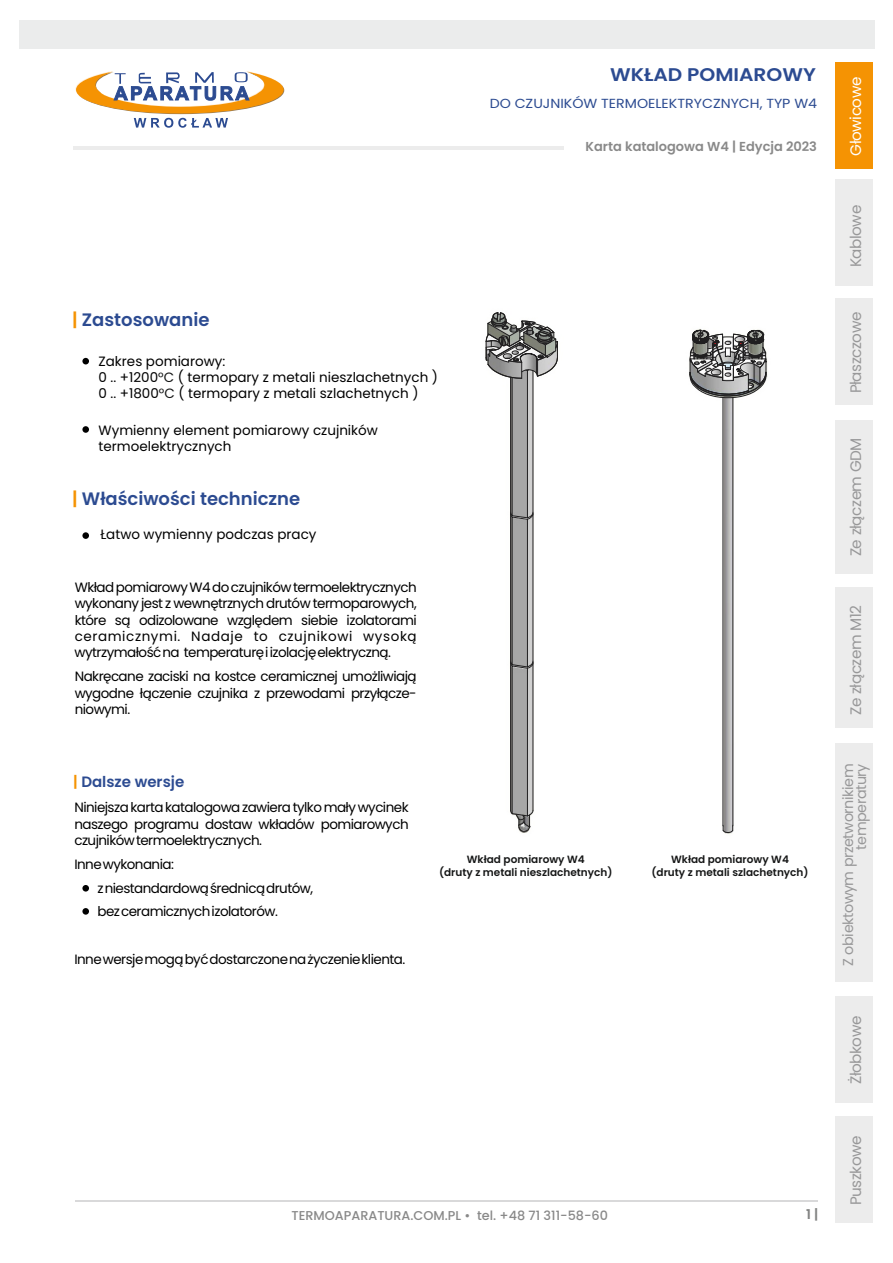
<style>
.page{position:relative;width:893px;height:1263px;background:#fff}
.page>*{position:absolute;margin:0;border:0;box-sizing:border-box;transform-origin:0 0}
.t1{font:600 18.3px "Poppins";color:#2c4b91;scale:1.1 1}
.t2{font:600 18px "Poppins";color:#2c4b91}
.t3{font:15.15px "Poppins";letter-spacing:-.03em;color:#989899}
.t4{font:15.15px "Poppins";letter-spacing:-.03em;color:#fff}
.t5{font:600 15px "Poppins";color:#2c4b91}
.t6{font:14.4px/13.2px "Poppins";letter-spacing:-.03em;color:#989899;text-align:right}
.t7{font:13.5px/16.4px "Poppins";letter-spacing:-.04em;color:#000;text-align:justify}
.t8{font:13.5px/16.4px "Poppins";color:#000}
.t9{font:600 13.5px "Poppins";color:#818281}
.t10{font:13.2px "Poppins";color:#2c4b91;scale:1.08 1}
.t11{font:600 13.05px "Poppins";color:#898989}
.t12{font:500 12.75px "Poppins";color:#898989}
.t13{font:600 10.5px/12.8px "Poppins";color:#151616;text-align:center}
.s1{color:#f59303}
.s2{color:#151616}
</style>
<div class="page">
<svg style="left:485px;top:312px;width:73px;height:520px"></svg>
<img style="left:722px;top:360px;width:46px;height:474px">
<svg style="left:722px;top:825px;width:12px;height:8px"></svg>
<hr style="left:723px;top:398px;width:1px;height:427px;background:#201f20">
<hr style="left:732px;top:398px;width:1px;height:427px;background:#201f20">
<svg style="left:689px;top:329px;width:78px;height:69px"></svg>
<svg style="left:75px;top:71px;width:209px;height:57px"></svg>
<hr style="left:74px;top:146px;width:490px;height:3px;background:#ececec">
<div style="left:835px;top:180px;width:38px;height:106px;background:#ececec"></div>
<div style="left:835px;top:299px;width:38px;height:106px;background:#ececec"></div>
<div style="left:835px;top:420px;width:38px;height:153px;background:#ececec"></div>
<div style="left:835px;top:587px;width:38px;height:140px;background:#ececec"></div>
<div style="left:835px;top:743px;width:38px;height:239px;background:#ececec"></div>
<div style="left:835px;top:996px;width:38px;height:106px;background:#ececec"></div>
<div style="left:835px;top:1117px;width:38px;height:106px;background:#ececec"></div>
<div style="left:835px;top:62px;width:38px;height:106px;background:#f59303"></div>
<hr style="left:75px;top:1200px;width:742px;height:2px;background:#d9d9da">
<div style="left:19px;top:20px;width:855px;height:29px;background:#ebecec"></div>
<div style="left:82px;top:358px;width:7px;height:6px;background:#000;border-radius:3px"></div>
<div style="left:82px;top:426px;width:7px;height:7px;background:#000;border-radius:3px"></div>
<div style="left:82px;top:532px;width:7px;height:7px;background:#000;border-radius:3px"></div>
<div style="left:82px;top:885px;width:7px;height:6px;background:#000;border-radius:3px"></div>
<div style="left:82px;top:908px;width:7px;height:7px;background:#000;border-radius:3px"></div>
<h1 class="t1" style="left:610px;top:62px;width:189px">WKŁAD POMIAROWY</h1>
<p class="t10" style="left:490px;top:94px;width:305px">DO CZUJNIKÓW TERMOELEKTRYCZNYCH, TYP W4</p>
<p class="t11" style="left:585px;top:138px;width:233px">Karta katalogowa W4 | Edycja 2023</p>
<h2 class="t2" style="left:72px;top:307px;width:139px"><span class="s1">|</span> Zastosowanie</h2>
<p class="t8" style="left:99px;top:353px;width:341px">Zakres pomiarowy:<br>0 .. +1200<span class="s2">°C</span> ( termopary z metali nieszlachetnych )<br>0 .. +1800<span class="s2">°C</span> ( termopary z metali szlachetnych )</p>
<p class="t8" style="left:99px;top:422px;width:281px">Wymienny element pomiarowy czujników termoelektrycznych</p>
<h2 class="t2" style="left:72px;top:486px;width:230px"><span class="s1">|</span> Właściwości techniczne</h2>
<p class="t8" style="left:100px;top:526px;width:218px">Łatwo wymienny podczas pracy</p>
<p class="t7" style="left:75px;top:579px;width:344px">WkładpomiarowyW4doczujnikówtermoelektrycznych wykonany jest z wewnętrznych drutów termoparowych, które są odizolowane względem siebie izolatorami ceramicznymi. Nadaje to czujnikowi wysoką wytrzymałośćna temperaturęiizolacjęelektryczną.</p>
<p class="t7" style="left:75px;top:668px;width:344px">Nakręcane zaciski na kostce ceramicznej umożliwiają wygodne łączenie czujnika z przewodami przyłącze&shy;niowymi.</p>
<p class="t5" style="left:73px;top:772px;width:113px"><span class="s1">|</span> Dalsze wersje</p>
<p class="t7" style="left:74px;top:799px;width:336px">Niniejsza karta katalogowa zawiera tylko mały wycinek naszego programu dostaw wkładów pomiarowych czujnikówtermoelektrycznych.</p>
<p class="t7" style="left:74px;top:856px;width:101px">Innewykonania:</p>
<p class="t7" style="left:97px;top:903px;width:182px">bezceramicznychizolatorów.</p>
<p class="t7" style="left:74px;top:951px;width:332px">Innewersjemogąbyćdostarczonenażyczenieklienta.</p>
<p class="t7" style="left:97px;top:880px;width:217px">zniestandardowąśrednicądrutów,</p>
<p class="t13" style="left:439px;top:853px;width:175px">Wkład pomiarowy W4<br>(druty z metali nieszlachetnych)</p>
<p class="t13" style="left:651px;top:853px;width:159px">Wkład pomiarowy W4<br>(druty z metali szlachetnych)</p>
<p class="t12" style="left:291px;top:1207px;width:318px">TERMOAPARATURA.COM.PL • tel. +48 71 311-58-60</p>
<p class="t9" style="left:806px;top:1205px;width:14px">1 |</p>
<p class="t4" style="left:845px;top:156px;width:80px;rotate:-90deg">Głowicowe</p>
<p class="t3" style="left:845px;top:267px;width:64px;rotate:-90deg">Kablowe</p>
<p class="t3" style="left:845px;top:393px;width:83px;rotate:-90deg">Płaszczowe</p>
<p class="t3" style="left:845px;top:556px;width:120px;rotate:-90deg">Ze złączem GDM</p>
<p class="t3" style="left:845px;top:715px;width:111px;rotate:-90deg">Ze złączem M12</p>
<p class="t6" style="left:841px;top:966px;width:204px;rotate:-90deg">Z obiektowym przetwornikiem temperatury</p>
<p class="t3" style="left:845px;top:1084px;width:70px;rotate:-90deg">Żłobkowe</p>
<p class="t3" style="left:845px;top:1205px;width:71px;rotate:-90deg">Puszkowe</p>
</div>
